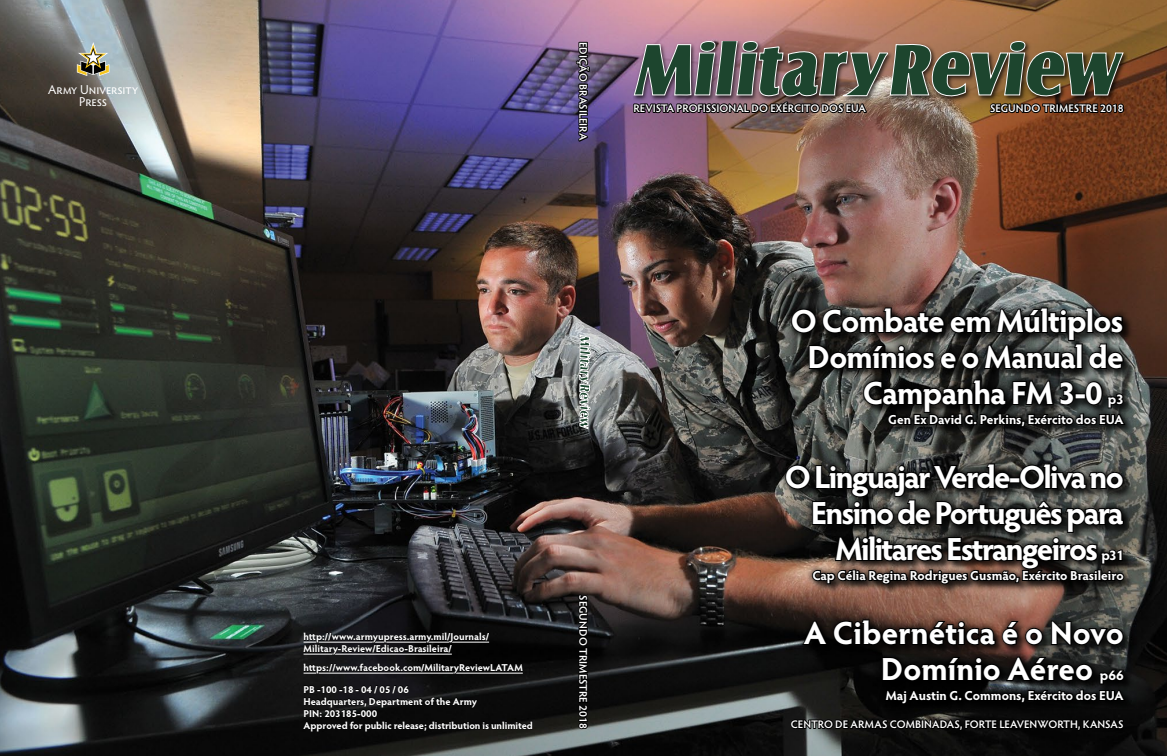
<style>
.page{position:relative;width:1167px;height:756px;background:#fff}
.page>*{position:absolute;margin:0;border:0;box-sizing:border-box;transform-origin:0 0}
.t1{font:700 32px "Hypatia Sans Pro";letter-spacing:-.035em;color:#fff}
.t2{font:700 32px "Hypatia Sans Pro";letter-spacing:-.055em;color:#fff}
.t3{font:700 32px/36px "Hypatia Sans Pro";color:#fff}
.t4{font:700 32px "Hypatia Sans Pro";letter-spacing:-.06em;color:#fff}
.t5{font:700 14px "Hypatia Sans Pro";letter-spacing:-.025em;color:#fff}
.t6{font:700 13px "Hypatia Sans Pro";letter-spacing:-.005em;color:#fff}
.t7{font:12.9px/12.3px "Hypatia Sans Pro";color:#fff;text-align:center}
.t8{font:600 11px "Hypatia Sans Pro";color:#fff}
.t9{font:700 10px/12px "Hypatia Sans Pro";letter-spacing:-.005em;color:#fff}
</style>
<div class="page">
<img style="left:0;top:0;width:1166px;height:756px">
<svg style="left:302px;top:685px;width:231px;height:48px"></svg>
<img style="left:578px;top:334px;width:12px;height:96px">
<svg style="left:579px;top:335px;width:11px;height:94px"></svg>
<svg style="left:574px;top:41px;width:17px;height:102px"></svg>
<svg style="left:576px;top:594px;width:15px;height:136px"></svg>
<img style="left:632px;top:41px;width:492px;height:74px">
<svg style="left:789px;top:716px;width:335px;height:16px"></svg>
<div style="left:785px;top:307px;width:349px;height:407px;background:#000;opacity:.75"></div>
<svg style="left:779px;top:301px;width:351px;height:409px"></svg>
<svg style="left:790px;top:307px;width:334px;height:64px"></svg>
<svg style="left:862px;top:379px;width:264px;height:55px"></svg>
<svg style="left:784px;top:463px;width:341px;height:127px"></svg>
<svg style="left:800px;top:619px;width:243px;height:28px"></svg>
<svg style="left:1049px;top:620px;width:75px;height:27px"></svg>
<svg style="left:880px;top:655px;width:247px;height:55px"></svg>
<svg style="left:77px;top:42px;width:32px;height:34px"></svg>
<svg style="left:302px;top:632px;width:188px;height:24px"></svg>
<svg style="left:302px;top:663px;width:222px;height:12px"></svg>
<p class="t7" style="left:48px;top:83px;width:91px">Army University<br>Press</p>
<p class="t8" style="left:590px;top:42px;width:100px;rotate:90deg">EDIÇÃO BRASILEIRA</p>
<p class="t8" style="left:633px;top:101px;width:234px">REVISTA PROFISSIONAL DO EXÉRCITO DOS EUA</p>
<p class="t8" style="left:990px;top:101px;width:135px">SEGUNDO TRIMESTRE 2018</p>
<p class="t9" style="left:303px;top:630px;width:187px">http://www.armyupress.army.mil/Journals/<br>Military-Review/Edicao-Brasileira/</p>
<p class="t9" style="left:303px;top:661px;width:221px">https://www.facebook.com/MilitaryReviewLATAM</p>
<p class="t9" style="left:303px;top:683px;width:231px">PB -100 -18 - 04 / 05 / 06<br>Headquarters, Department of the Army<br>PIN: 203185-000<br>Approved for public release; distribution is unlimited</p>
<p class="t8" style="left:590px;top:595px;width:135px;rotate:90deg">SEGUNDO TRIMESTRE 2018</p>
<h1 class="t1" style="left:790px;top:298px;width:334px">O Combate em Múltiplos</h1>
<h1 class="t1" style="left:807px;top:334px;width:317px">Domínios e o Manual de</h1>
<h1 class="t1" style="left:862px;top:370px;width:241px">Campanha FM 3-0</h1>
<h2 class="t5" style="left:1107px;top:389px;width:17px">p3</h2>
<h3 class="t6" style="left:888px;top:410px;width:237px">Gen Ex David G. Perkins, Exército dos EUA</h3>
<h1 class="t2" style="left:784px;top:454px;width:340px">O Linguajar Verde-Oliva no</h1>
<h1 class="t2" style="left:810px;top:490px;width:314px">Ensino de Português para</h1>
<h1 class="t4" style="left:835px;top:526px;width:264px">Militares Estrangeiros</h1>
<h2 class="t5" style="left:1101px;top:545px;width:24px">p31</h2>
<h3 class="t6" style="left:812px;top:566px;width:313px">Cap Célia Regina Rodrigues Gusmão, Exército Brasileiro</h3>
<h1 class="t3" style="left:880px;top:613px;width:244px;text-indent:-77px">A Cibernética é o Novo<br>Domínio Aéreo</h1>
<h2 class="t5" style="left:1099px;top:665px;width:25px">p66</h2>
<h3 class="t6" style="left:885px;top:686px;width:239px">Maj Austin G. Commons, Exército dos EUA</h3>
<p class="t8" style="left:790px;top:717px;width:334px">CENTRO DE ARMAS COMBINADAS, FORTE LEAVENWORTH, KANSAS</p>
</div>
